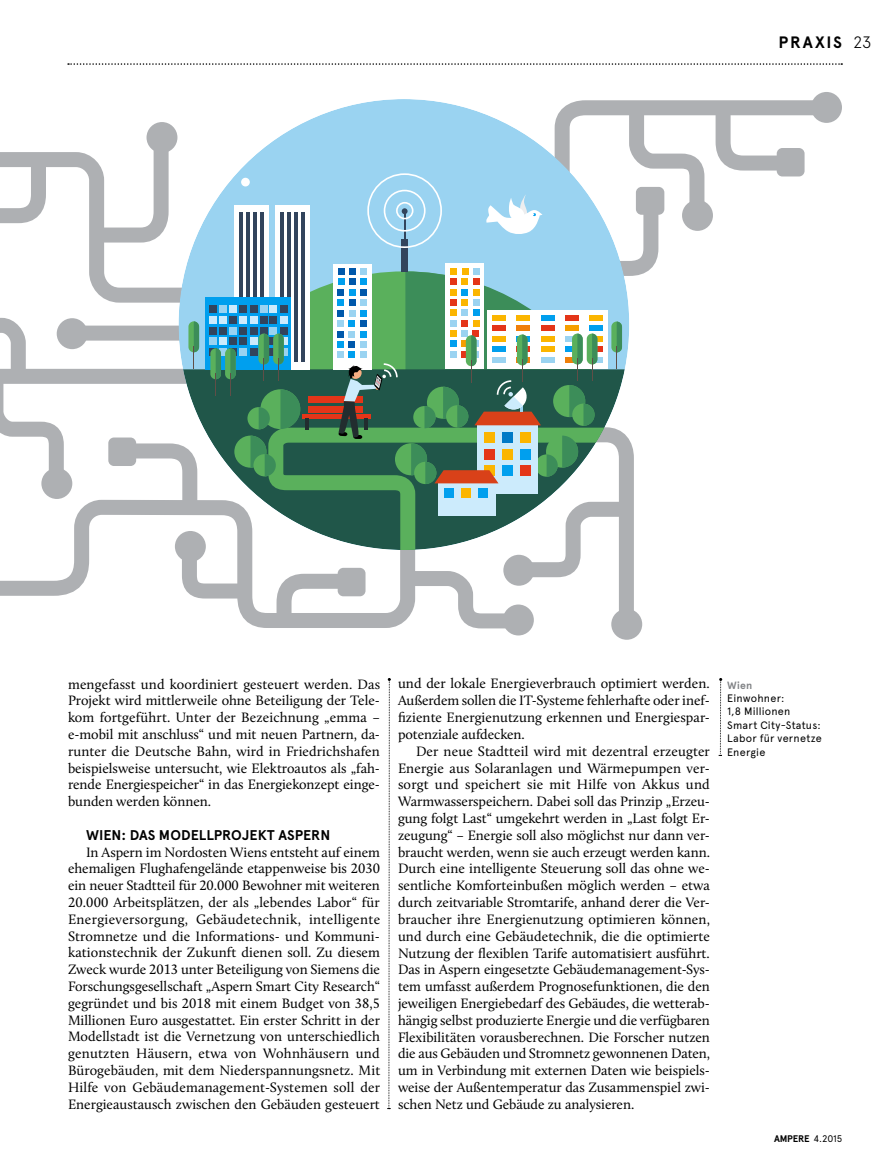
<style>
.page{position:relative;width:893px;height:1170px;background:#fff}
.page>*{position:absolute;margin:0;border:0;box-sizing:border-box;transform-origin:0 0}
.t1{font:700 16.5px "Apercu";letter-spacing:.11em;color:#000}
.t2{font:14.1px/16.8px "Calluna";color:#000}
.t3{font:700 14.1px "Apercu";letter-spacing:.005em;color:#000}
.t4{font:10.8px/13.5px "Apercu";letter-spacing:.02em;color:#000}
.t5{font:700 10.5px "Apercu";color:#818386}
.t6{font:700 9.6px "Apercu";letter-spacing:-.025em;color:#000}
.s1{font-weight:300}
.s2{font-weight:400}
</style>
<div class="page">
<div style="left:611px;top:608px;width:31px;height:31px;background:#aeb0b3;border-radius:50%"></div>
<div style="left:811px;top:92px;width:31px;height:31px;background:#aeb0b3;border-radius:50%"></div>
<svg style="left:53px;top:152px;width:29px;height:167px"></svg>
<svg style="left:0;top:152px;width:53px;height:72px"></svg>
<svg style="left:70px;top:347px;width:12px;height:144px"></svg>
<svg style="left:0;top:492px;width:82px;height:104px"></svg>
<div style="left:57px;top:318px;width:31px;height:31px;background:#aeb0b3;border-radius:50%"></div>
<div style="left:41px;top:468px;width:31px;height:31px;background:#aeb0b3;border-radius:50%"></div>
<svg style="left:0;top:268px;width:71px;height:218px"></svg>
<svg style="left:82px;top:93px;width:753px;height:543px"></svg>
<div style="left:241px;top:178px;width:9px;height:8px;background:#fff;border-radius:50%"></div>
<svg style="left:387px;top:678px;width:4px;height:431px"></svg>
<svg style="left:68px;top:63px;width:774px;height:2px"></svg>
<svg style="left:719px;top:678px;width:3px;height:78px"></svg>
<p class="t1" style="left:779px;top:32px;width:95px">PRAXIS <span class="s1">23</span></p>
<p class="t2" style="left:68px;top:675px;width:314px">mengefasst und koordiniert gesteuert werden. Das Projekt wird mittlerweile ohne Beteiligung der Tele&shy;kom fortgeführt. Unter der Bezeichnung „emma – e-mobil mit anschluss“ und mit neuen Partnern, da&shy;runter die Deutsche Bahn, wird in Friedrichshafen beispielsweise untersucht, wie Elektroautos als „fah&shy;rende Energiespeicher“ in das Energiekonzept einge&shy;bunden werden können.</p>
<p class="t3" style="left:86px;top:826px;width:246px">WIEN: DAS MODELLPROJEKT ASPERN</p>
<p class="t2" style="left:68px;top:843px;width:314px;text-indent:18px">In Aspern im Nordosten Wiens entsteht auf einem ehemaligen Flughafengelände etappenweise bis 2030 ein neuer Stadtteil für 20.000 Bewohner mit weiteren 20.000 Arbeitsplätzen, der als „lebendes Labor“ für Energieversorgung, Gebäudetechnik, intelligente Stromnetze und die Informations- und Kommuni&shy;kationstechnik der Zukunft dienen soll. Zu diesem Zweck wurde 2013 unter Beteiligung von Siemens die Forschungsgesellschaft „Aspern Smart City Research“ gegründet und bis 2018 mit einem Budget von 38,5<br>Millionen Euro ausgestattet. Ein erster Schritt in der Modellstadt ist die Vernetzung von unterschiedlich genutzten Häusern, etwa von Wohnhäusern und Bürogebäuden, mit dem Niederspannungsnetz. Mit Hilfe von Gebäudemanagement-Systemen soll der Energieaustausch zwischen den Gebäuden gesteuert</p>
<p class="t2" style="left:398px;top:675px;width:313px">und der lokale Energieverbrauch optimiert werden.<br>Außerdem sollen die IT-Systeme fehlerhafte oder inef&shy;fiziente Energienutzung erkennen und Energiespar&shy;potenziale aufdecken.</p>
<p class="t2" style="left:398px;top:742px;width:314px;text-align:justify;text-indent:18px">Der neue Stadtteil wird mit dezentral erzeugter Energie aus Solaranlagen und Wärmepumpen ver&shy;sorgt und speichert sie mit Hilfe von Akkus und Warmwasserspeichern. Dabei soll das Prinzip „Erzeu&shy;gung folgt Last“ umgekehrt werden in „Last folgt Er&shy;zeugung“ – Energie soll also möglichst nur dann ver&shy;braucht werden, wenn sie auch erzeugt werden kann.<br>Durch eine intelligente Steuerung soll das ohne we&shy;sentliche Komforteinbußen möglich werden – etwa durch zeitvariable Stromtarife, anhand derer die Ver&shy;braucher ihre Energienutzung optimieren können, und durch eine Gebäudetechnik, die die optimierte Nutzung der flexiblen Tarife automatisiert ausführt.<br>Das in Aspern eingesetzte Gebäudemanagement-Sys&shy;tem umfasst außerdem Prognosefunktionen, die den jeweiligen Energiebedarf des Gebäudes, die wetterab&shy;hängig selbst produzierte Energie und die verfügbaren Flexibilitäten vorausberechnen. Die Forscher nutzen die aus Gebäuden und Stromnetz gewonnenen Daten, um in Verbindung mit externen Daten wie beispiels&shy;weise der Außentemperatur das Zusammenspiel zwi&shy;schen Netz und Gebäude zu analysieren.</p>
<p class="t5" style="left:727px;top:678px;width:27px">Wien</p>
<p class="t4" style="left:727px;top:691px;width:96px">Einwohner:<br>1,8 Millionen<br>Smart City-Status:<br>Labor für vernetze<br>Energie</p>
<p class="t6" style="left:774px;top:1133px;width:70px">AMPERE <span class="s2">4.2015</span></p>
</div>
